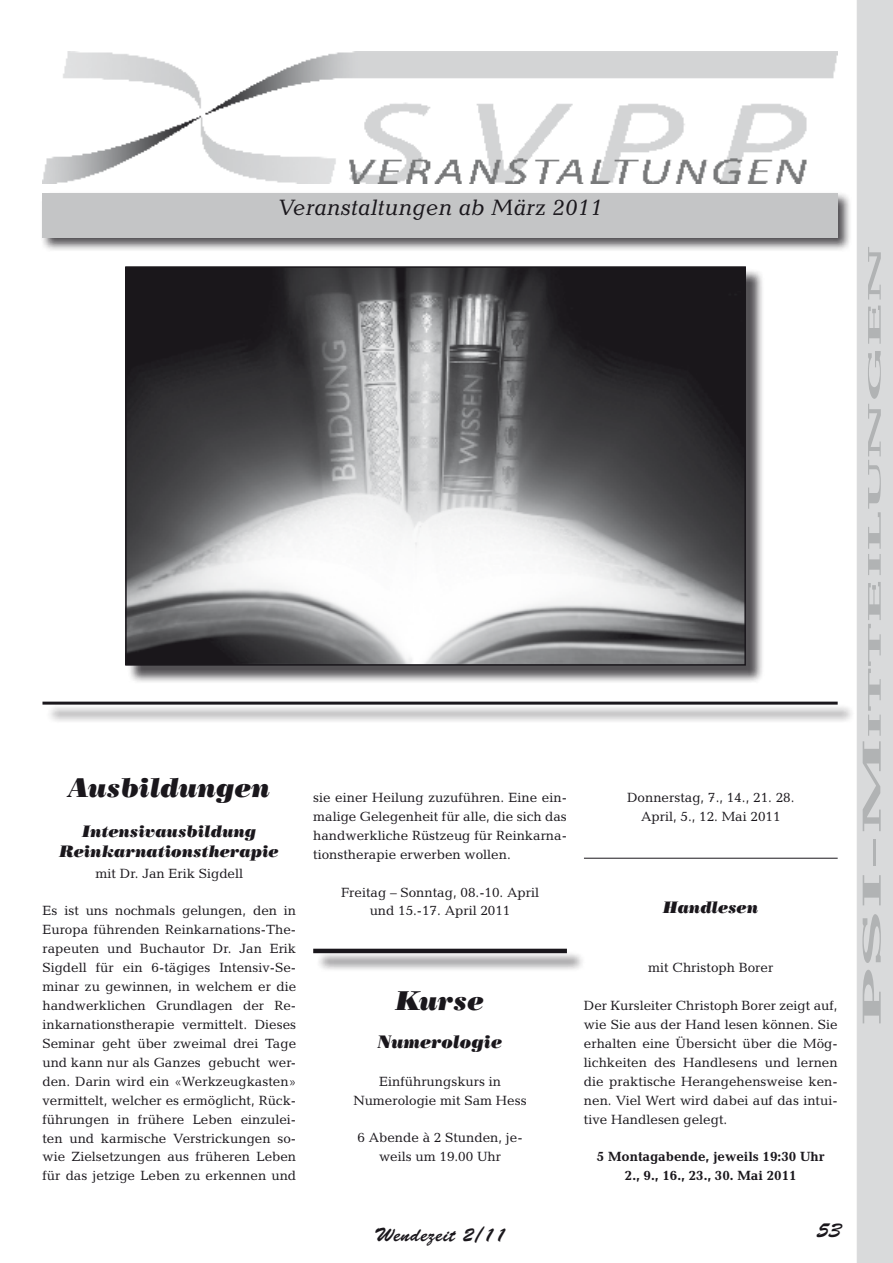
<style>
.page{position:relative;width:893px;height:1263px;background:#fff}
.page>*{position:absolute;margin:0;border:0;box-sizing:border-box;transform-origin:0 0}
.t1{font:italic 27px "Poster Bodoni BT";color:#1a171c}
.t2{font:italic 22.5px "Candida";color:#1a171c}
.t3{font:21px "Brush Script";color:#1a171c}
.t4{font:19.5px "Brush Script";letter-spacing:.025em;color:#1a171c}
.t5{font:700 18.45px "Candida";color:#b1b3b4;scale:3.64 1}
.t6{font:italic 18px "Poster Bodoni BT";color:#1a171c}
.t7{font:italic 16.5px/19.8px "Poster Bodoni BT";color:#1a171c;text-align:center}
.t8{font:13.5px/18.9px "Candida";color:#1a171c;text-align:center}
.t9{font:700 13.5px/18.9px "Candida";color:#1a171c;text-align:center}
.s1{font-size:26.4px}
</style>
<div class="page">
<div style="left:857px;top:0;width:36px;height:1263px;background:#d9dadb"></div>
<img style="left:42px;top:52px;width:796px;height:131px">
<div style="left:40px;top:191px;width:812px;height:61px;background:#1a171c;opacity:.75"></div>
<div style="left:42px;top:193px;width:796px;height:44px;background:#c4c5c6"></div>
<div style="left:316px;top:951px;width:269px;height:21px;background:#1a171c;opacity:.75"></div>
<hr style="left:313px;top:949px;width:254px;height:4px;background:#1a171c">
<hr style="left:584px;top:858px;width:254px;height:1px;background:#1a171c">
<div style="left:45px;top:704px;width:811px;height:19px;background:#1a171c;opacity:.75"></div>
<hr style="left:42px;top:702px;width:796px;height:3px;background:#1a171c">
<div style="left:127px;top:269px;width:638px;height:415px;background:#1a171c;opacity:.75"></div>
<img style="left:128px;top:269px;width:615px;height:394px">
<div style="left:125px;top:266px;width:621px;height:400px;border:2px solid #1a171c"></div>
<h2 class="t2" style="left:278px;top:195px;width:326px">Veranstaltungen ab März 2011</h2>
<h1 class="t1" style="left:68px;top:771px;width:203px">Ausbildungen</h1>
<p class="t7" style="left:60px;top:821px;width:221px">Intensivausbildung<br>Reinkarnationstherapie</p>
<p class="t8" style="left:96px;top:863px;width:149px">mit Dr. Jan Erik Sigdell</p>
<p class="t8" style="left:42px;top:901px;width:255px;text-align:justify">Es ist uns nochmals gelungen, den in Europa führenden Reinkarnations-The&shy;rapeuten und Buchautor Dr. Jan Erik Sigdell für ein 6-tägiges Intensiv-Se&shy;minar zu gewinnen, in welchem er die handwerklichen Grundlagen der Re&shy;inkarnationstherapie vermittelt. Dieses Seminar geht über zweimal drei Tage und kann nur als Ganzes gebucht wer&shy;den. Darin wird ein «Werkzeugkasten» vermittelt, welcher es ermöglicht, Rück&shy;führungen in frühere Leben einzulei&shy;ten und karmische Verstrickungen so&shy;wie Zielsetzungen aus früheren Leben für das jetzige Leben zu erkennen und</p>
<p class="t8" style="left:313px;top:788px;width:255px;text-align:justify">sie einer Heilung zuzuführen. Eine ein&shy;malige Gelegenheit für alle, die sich das handwerkliche Rüstzeug für Reinkarna&shy;tionstherapie erwerben wollen.</p>
<p class="t8" style="left:341px;top:882px;width:200px">Freitag – Sonntag, 08.-10. April und 15.-17. April 2011</p>
<h1 class="t1" style="left:396px;top:984px;width:90px">Kurse</h1>
<h3 class="t6" style="left:378px;top:1030px;width:126px">Numerologie</h3>
<p class="t8" style="left:353px;top:1072px;width:175px">Einführungskurs in<br>Numerologie mit Sam Hess</p>
<p class="t8" style="left:357px;top:1128px;width:167px">6 Abende à 2 Stunden, je&shy;weils um 19.00 Uhr</p>
<h3 class="t4" style="left:374px;top:1224px;width:133px">Wendezeit 2/11</h3>
<p class="t8" style="left:627px;top:788px;width:169px">Donnerstag, 7., 14., 21. 28.<br>April, 5., 12. Mai 2011</p>
<p class="t7" style="left:663px;top:897px;width:97px">Handlesen</p>
<p class="t8" style="left:648px;top:958px;width:127px">mit Christoph Borer</p>
<p class="t8" style="left:584px;top:996px;width:255px;text-align:justify">Der Kursleiter Christoph Borer zeigt auf, wie Sie aus der Hand lesen können. Sie erhalten eine Übersicht über die Mög&shy;lichkeiten des Handlesens und lernen die praktische Herangehensweise ken&shy;nen. Viel Wert wird dabei auf das intui&shy;tive Handlesen gelegt.</p>
<p class="t9" style="left:597px;top:1147px;width:230px">5 Montagabende, jeweils 19:30 Uhr<br>2., 9., 16., 23., 30. Mai 2011</p>
<h3 class="t3" style="left:817px;top:1218px;width:26px">53</h3>
<h3 class="t5" style="left:864px;top:1026px;width:216px;rotate:-90deg"><span class="s1">PSI-M</span>itteilungen</h3>
</div>
